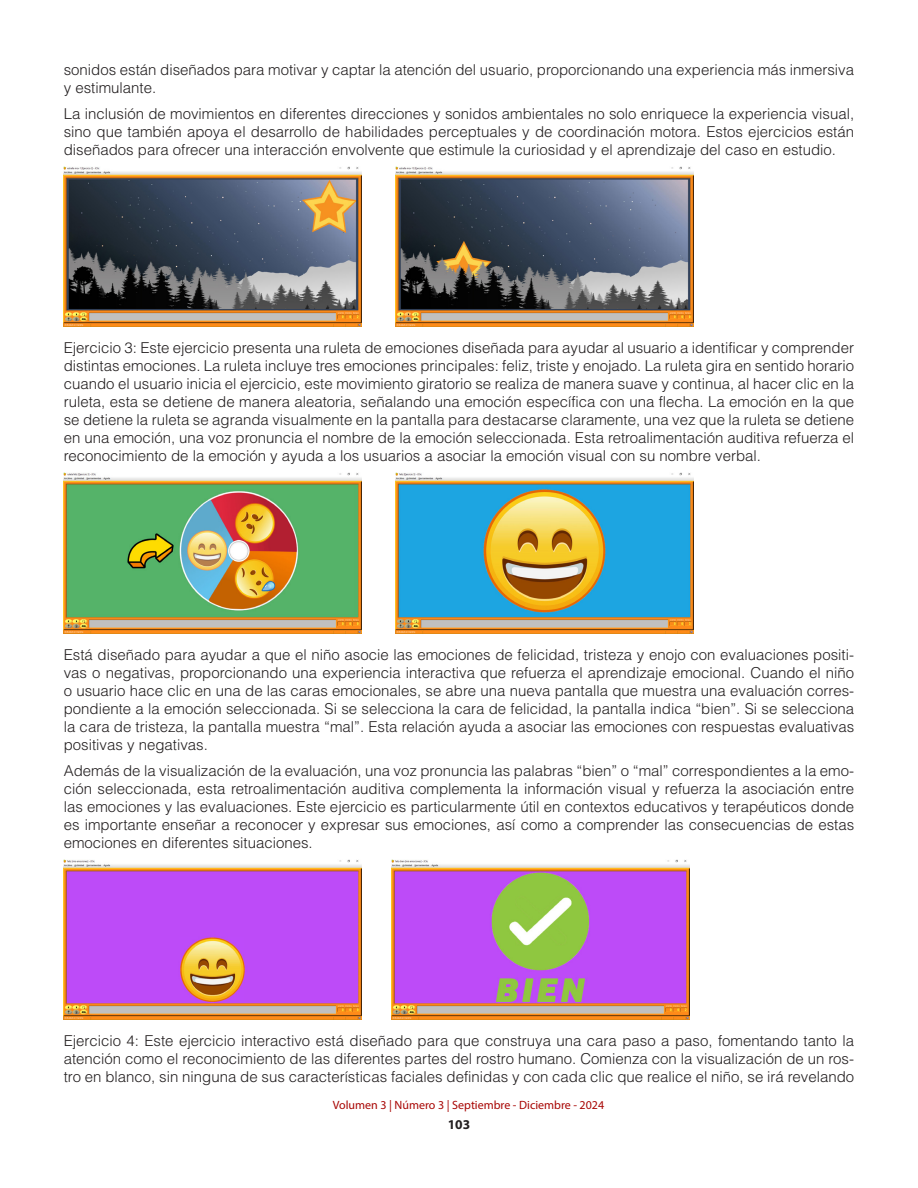
<style>
.page{position:relative;width:918px;height:1188px;background:#fff}
.page>*{position:absolute;margin:0;border:0;box-sizing:border-box;transform-origin:0 0}
.TEXTO{font:300 15px/18px "Helvetica LT Std";color:#231f20;text-align:justify}
.t1{font:700 13.5px "Myriad Pro";color:#231f20}
.t2{font:12px "Myriad Pro";color:#a80604}
</style>
<div class="page">
<img style="left:64px;top:167px;width:298px;height:160px">
<img style="left:395px;top:167px;width:299px;height:160px">
<img style="left:64px;top:473px;width:298px;height:160px">
<img style="left:395px;top:473px;width:299px;height:160px">
<img style="left:64px;top:860px;width:298px;height:160px">
<img style="left:391px;top:860px;width:298px;height:160px">
<p class="TEXTO" style="left:64px;top:60px;width:792px">sonidos están diseñados para motivar y captar la atención del usuario, proporcionando una experiencia más inmersiva y estimulante.</p>
<p class="TEXTO" style="left:64px;top:105px;width:792px">La inclusión de movimientos en diferentes direcciones y sonidos ambientales no solo enriquece la experiencia visual, sino que también apoya el desarrollo de habilidades perceptuales y de coordinación motora. Estos ejercicios están diseñados para ofrecer una interacción envolvente que estimule la curiosidad y el aprendizaje del caso en estudio.</p>
<p class="TEXTO" style="left:64px;top:339px;width:792px">Ejercicio 3: Este ejercicio presenta una ruleta de emociones diseñada para ayudar al usuario a identificar y comprender distintas emociones. La ruleta incluye tres emociones principales: feliz, triste y enojado. La ruleta gira en sentido horario cuando el usuario inicia el ejercicio, este movimiento giratorio se realiza de manera suave y continua, al hacer clic en la ruleta, esta se detiene de manera aleatoria, señalando una emoción específica con una flecha. La emoción en la que se detiene la ruleta se agranda visualmente en la pantalla para destacarse claramente, una vez que la ruleta se detiene en una emoción, una voz pronuncia el nombre de la emoción seleccionada. Esta retroalimentación auditiva refuerza el reconocimiento de la emoción y ayuda a los usuarios a asociar la emoción visual con su nombre verbal.</p>
<p class="TEXTO" style="left:64px;top:645px;width:792px">Está diseñado para ayudar a que el niño asocie las emociones de felicidad, tristeza y enojo con evaluaciones positi&shy;vas o negativas, proporcionando una experiencia interactiva que refuerza el aprendizaje emocional. Cuando el niño o usuario hace clic en una de las caras emocionales, se abre una nueva pantalla que muestra una evaluación corres&shy;pondiente a la emoción seleccionada. Si se selecciona la cara de felicidad, la pantalla indica “bien”. Si se selecciona la cara de tristeza, la pantalla muestra “mal”. Esta relación ayuda a asociar las emociones con respuestas evaluativas positivas y negativas.</p>
<p class="TEXTO" style="left:64px;top:762px;width:792px">Además de la visualización de la evaluación, una voz pronuncia las palabras “bien” o “mal” correspondientes a la emo&shy;ción seleccionada, esta retroalimentación auditiva complementa la información visual y refuerza la asociación entre las emociones y las evaluaciones. Este ejercicio es particularmente útil en contextos educativos y terapéuticos donde es importante enseñar a reconocer y expresar sus emociones, así como a comprender las consecuencias de estas emociones en diferentes situaciones.</p>
<p class="TEXTO" style="left:64px;top:1032px;width:792px">Ejercicio 4: Este ejercicio interactivo está diseñado para que construya una cara paso a paso, fomentando tanto la atención como el reconocimiento de las diferentes partes del rostro humano. Comienza con la visualización de un ros&shy;tro en blanco, sin ninguna de sus características faciales definidas y con cada clic que realice el niño, se irá revelando</p>
<p class="t2" style="left:333px;top:1098px;width:273px">Volumen 3 | Número 3 | Septiembre - Diciembre - 2024</p>
<p class="t1" style="left:448px;top:1116px;width:24px">103</p>
</div>
